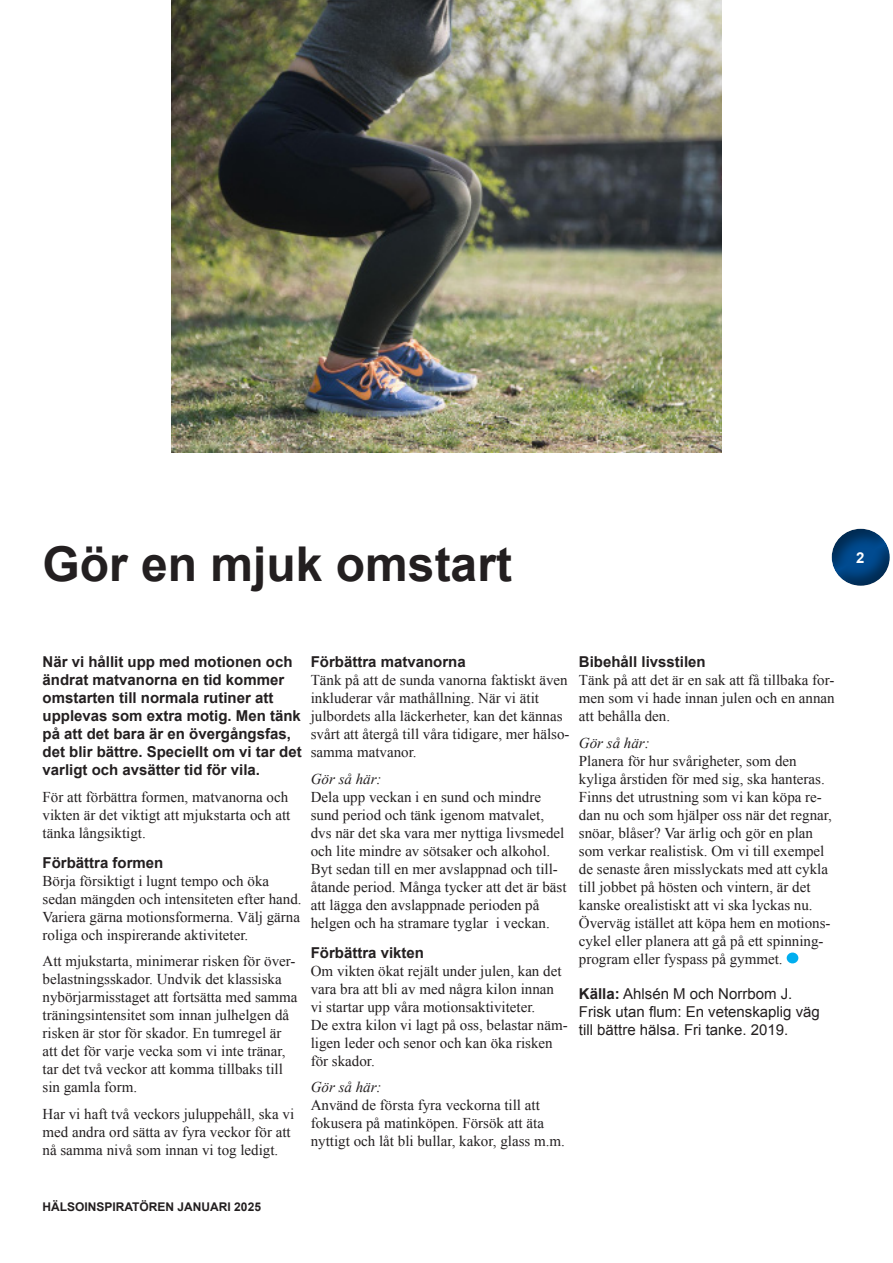
<style>
.page{position:relative;width:893px;height:1263px;background:#fff}
.page>*{position:absolute;margin:0;border:0;box-sizing:border-box;transform-origin:0 0}
.t1{font:700 48px "Arial";color:#231f20}
.Brödtext{font:15px/18px "Times New Roman";color:#231f20}
.Ingress{font:700 15px/18px "Arial";color:#231f20}
.Brödtext-2{font:15px/18px "Arial";color:#231f20}
.Underrubrik{font:700 15px "Arial";color:#231f20}
.t2{font:700 15px "Arial";color:#fff}
.t3{font:700 12px "Arial";color:#231f20}
.s1{font-style:italic}
.s2{font-weight:700}
</style>
<div class="page">
<div style="left:831px;top:528px;width:62px;height:58px;background:#231f20;opacity:.5"></div>
<div style="left:787px;top:952px;width:11px;height:11px;background:#00aeef;border-radius:50%"></div>
<img style="left:172px;top:0;width:549px;height:452px">
<p class="t1" style="left:43px;top:532px;width:471px">Gör en mjuk omstart</p>
<p class="t2" style="left:856px;top:548px;width:10px">2</p>
<p class="Ingress" style="left:43px;top:653px;width:261px">När vi hållit upp med motionen och ändrat matvanorna en tid kommer omstarten till normala rutiner att upplevas som extra motig. Men tänk på att det bara är en övergångsfas, det blir bättre. Speciellt om vi tar det varligt och avsätter tid för vila.</p>
<p class="Brödtext" style="left:43px;top:787px;width:249px">För att förbättra formen, matvanorna och vikten är det viktigt att mjukstarta och att tänka långsiktigt.</p>
<p class="Underrubrik" style="left:43px;top:853px;width:122px">Förbättra formen</p>
<p class="Brödtext" style="left:43px;top:871px;width:261px">Börja försiktigt i lugnt tempo och öka sedan mängden och intensiteten efter hand.<br>Variera gärna motionsformerna. Välj gärna roliga och inspirerande aktiviteter.</p>
<p class="Brödtext" style="left:43px;top:952px;width:256px">Att mjukstarta, minimerar risken för över&shy;belastningsskador. Undvik det klassiska nybörjarmisstaget att fortsätta med samma träningsintensitet som innan julhelgen då risken är stor för skador. En tumregel är att det för varje vecka som vi inte tränar, tar det två veckor att komma tillbaks till sin gamla form.</p>
<p class="Brödtext" style="left:43px;top:1104px;width:253px">Har vi haft två veckors juluppehåll, ska vi med andra ord sätta av fyra veckor för att nå samma nivå som innan vi tog ledigt.</p>
<p class="Underrubrik" style="left:311px;top:652px;width:157px">Förbättra matvanorna</p>
<p class="Brödtext" style="left:311px;top:671px;width:260px">Tänk på att de sunda vanorna faktiskt även inkluderar vår mathållning. När vi ätit julbordets alla läckerheter, kan det kännas svårt att återgå till våra tidigare, mer hälso&shy;samma matvanor.</p>
<p class="Brödtext" style="left:311px;top:770px;width:257px"><span class="s1">Gör så här:<br></span>Dela upp veckan i en sund och mindre sund period och tänk igenom matvalet, dvs när det ska vara mer nyttiga livsmedel och lite mindre av sötsaker och alkohol.<br>Byt sedan till en mer avslappnad och till&shy;åtande period. Många tycker att det är bäst att lägga den avslappnade perioden på helgen och ha stramare tyglar i veckan.</p>
<p class="Underrubrik" style="left:311px;top:943px;width:115px">Förbättra vikten</p>
<p class="Brödtext" style="left:311px;top:962px;width:259px">Om vikten ökat rejält under julen, kan det vara bra att bli av med några kilon innan vi startar upp våra motionsaktiviteter.<br>De extra kilon vi lagt på oss, belastar näm&shy;ligen leder och senor och kan öka risken för skador.</p>
<p class="Brödtext" style="left:311px;top:1078px;width:256px"><span class="s1">Gör så här:<br></span>Använd de första fyra veckorna till att fokusera på matinköpen. Försök att äta nyttigt och låt bli bullar, kakor, glass m.m.</p>
<p class="Underrubrik" style="left:579px;top:652px;width:128px">Bibehåll livsstilen</p>
<p class="Brödtext" style="left:579px;top:671px;width:257px;text-align:justify">Tänk på att det är en sak att få tillbaka for&shy;men som vi hade innan julen och en annan att behålla den.</p>
<p class="Brödtext" style="left:579px;top:733px;width:255px"><span class="s1">Gör så här:<br></span>Planera för hur svårigheter, som den kyliga årstiden för med sig, ska hanteras.<br>Finns det utrustning som vi kan köpa re&shy;dan nu och som hjälper oss när det regnar, snöar, blåser? Var ärlig och gör en plan som verkar realistisk. Om vi till exempel de senaste åren misslyckats med att cykla till jobbet på hösten och vintern, är det kanske orealistiskt att vi ska lyckas nu.<br>Överväg istället att köpa hem en motions&shy;cykel eller planera att gå på ett spinning&shy;program eller fyspass på gymmet.</p>
<p class="Brödtext-2" style="left:579px;top:985px;width:242px"><span class="s2">Källa:</span> Ahlsén M och Norrbom J.<br>Frisk utan flum: En vetenskaplig väg till bättre hälsa. Fri tanke. 2019.</p>
<p class="t3" style="left:43px;top:1199px;width:220px">HÄLSOINSPIRATÖREN JANUARI 2025</p>
</div>
